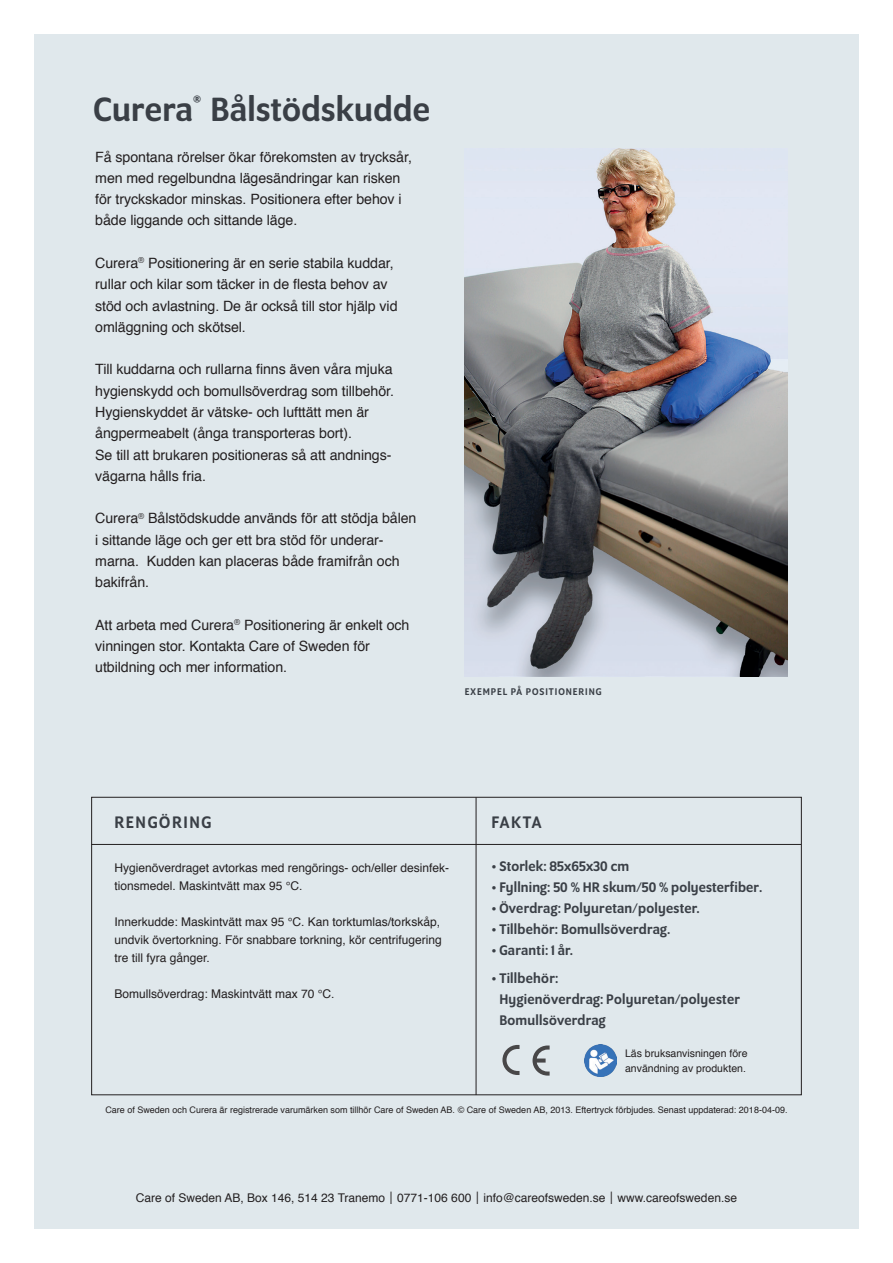
<style>
.page{position:relative;width:893px;height:1263px;background:#fff}
.page>*{position:absolute;margin:0;border:0;box-sizing:border-box;transform-origin:0 0}
.t1{font:500 36.3px "Program OT";letter-spacing:.01em;color:#3a3f46}
.t2{font:500 18px "Program OT";letter-spacing:.09em;color:#3a3f46}
.t3{font:500 15px/21px "Program OT";letter-spacing:.015em;color:#3a3f46}
.t4{font:14.25px/21.3px "Helvetica";letter-spacing:-.005em;color:#231f20}
.t5{font:500 13.2px "Program OT";color:#3a3f46}
.t6{font:12px/18px "Helvetica";color:#231f20}
.t7{font:10.5px/15px "Helvetica";color:#231f20}
.t8{font:500 10.5px "Program OT";letter-spacing:.09em;color:#3a3f46}
.t9{font:9px "Helvetica";color:#231f20}
</style>
<div class="page">
<div style="left:34px;top:34px;width:825px;height:1195px;background:#e0e8ec"></div>
<hr style="left:91px;top:844px;width:710px;height:1px;background:#231f20">
<hr style="left:476px;top:797px;width:1px;height:298px;background:#231f20">
<img style="left:584px;top:1044px;width:32px;height:32px">
<svg style="left:502px;top:1045px;width:17px;height:30px"></svg>
<svg style="left:532px;top:1045px;width:18px;height:30px"></svg>
<img style="left:465px;top:149px;width:323px;height:527px">
<p class="t1" style="left:94px;top:88px;width:101px">Curera</p>
<p class="t5" style="left:193px;top:93px;width:10px">®</p>
<p class="t1" style="left:210px;top:88px;width:221px">Bålstödskudde</p>
<p class="t4" style="left:95px;top:146px;width:318px">Få spontana rörelser ökar förekomsten av trycksår, men med regelbundna lägesändringar kan risken för tryckskador minskas. Positionera efter behov i både liggande och sittande läge.</p>
<p class="t4" style="left:95px;top:253px;width:304px">Curera<sup>®</sup> Positionering är en serie stabila kuddar, rullar och kilar som täcker in de flesta behov av stöd och avlastning. De är också till stor hjälp vid omläggning och skötsel.</p>
<p class="t4" style="left:95px;top:359px;width:300px">Till kuddarna och rullarna finns även våra mjuka hygienskydd och bomullsöverdrag som tillbehör.</p>
<p class="t4" style="left:95px;top:402px;width:275px">Hygienskyddet är vätske- och lufttätt men är</p>
<p class="t4" style="left:95px;top:423px;width:258px">ångpermeabelt (ånga transporteras bort).</p>
<p class="t4" style="left:95px;top:444px;width:298px">Se till att brukaren positioneras så att andnings&shy;vägarna hålls fria.</p>
<p class="t4" style="left:95px;top:508px;width:323px">Curera<sup>®</sup> Bålstödskudde används för att stödja bålen i sittande läge och ger ett bra stöd för underar&shy;marna. Kudden kan placeras både framifrån och bakifrån.</p>
<p class="t4" style="left:95px;top:615px;width:316px">Att arbeta med Curera<sup>®</sup> Positionering är enkelt och vinningen stor. Kontakta Care of Sweden för</p>
<p class="t4" style="left:95px;top:657px;width:193px">utbildning och mer information.</p>
<p class="t8" style="left:465px;top:686px;width:138px">EXEMPEL PÅ POSITIONERING</p>
<p class="t2" style="left:114px;top:812px;width:99px">RENGÖRING</p>
<p class="t2" style="left:492px;top:812px;width:51px">FAKTA</p>
<p class="t6" style="left:114px;top:859px;width:336px">Hygienöverdraget avtorkas med rengörings- och/eller desinfek&shy;tionsmedel. Maskintvätt max 95 °C.</p>
<p class="t6" style="left:114px;top:913px;width:329px">Innerkudde: Maskintvätt max 95 °C. Kan torktumlas/torkskåp, undvik övertorkning. För snabbare torkning, kör centrifugering tre till fyra gånger.</p>
<p class="t6" style="left:114px;top:985px;width:222px">Bomullsöverdrag: Maskintvätt max 70 °C.</p>
<p class="t3" style="left:492px;top:855px;width:139px">• Storlek: 85x65x30 cm</p>
<p class="t3" style="left:492px;top:876px;width:272px">• Fyllning: 50 % HR skum/50 % polyesterfiber.</p>
<p class="t3" style="left:492px;top:897px;width:209px">• Överdrag: Polyuretan/polyester.</p>
<p class="t3" style="left:492px;top:918px;width:180px">• Tillbehör: Bomullsöverdrag.</p>
<p class="t3" style="left:492px;top:939px;width:83px">• Garanti: 1 år.</p>
<p class="t3" style="left:499px;top:967px;width:242px;text-indent:-7px">• Tillbehör:<br>Hygienöverdrag: Polyuretan/polyester<br>Bomullsöverdrag</p>
<p class="t7" style="left:625px;top:1046px;width:124px">Läs bruksanvisningen före användning av produkten.</p>
<p class="t9" style="left:105px;top:1102px;width:683px">Care of Sweden och Curera är registrerade varumärken som tillhör Care of Sweden AB. © Care of Sweden AB, 2013. Eftertryck förbjudes. Senast uppdaterad: 2018-04-09.</p>
<p class="t6" style="left:136px;top:1189px;width:603px">Care of Sweden AB, Box 146, 514 23 Tranemo│0771-106 600│info@careofsweden.se│www.careofsweden.se</p>
</div>
